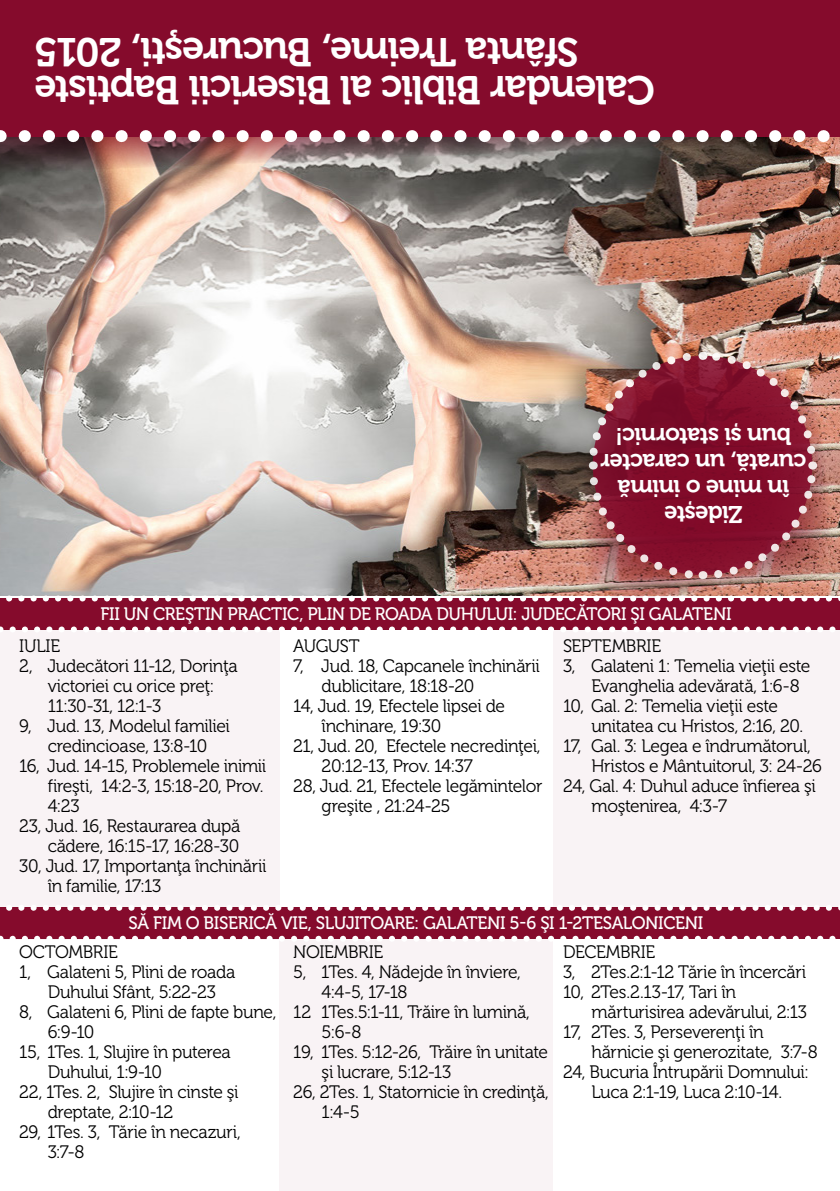
<style>
.page{position:relative;width:840px;height:1191px;background:#fff}
.page>*{position:absolute;margin:0;border:0;box-sizing:border-box;transform-origin:0 0}
.t1{font:40px/38.2px "Museo 700";letter-spacing:-.035em;color:#fff;text-align:right}
.t2{font:24px/26px "Museo 700";letter-spacing:-.03em;color:#fff;text-align:center}
.t3{font:18px/20px "Museo 300";letter-spacing:-.02em;color:#000}
.t4{font:18px "Museo 500";letter-spacing:-.02em;color:#fff}
</style>
<div class="page">
<img style="left:0;top:176px;width:839px;height:419px">
<img style="left:0;top:142px;width:839px;height:34px">
<img style="left:581px;top:358px;width:258px;height:237px">
<div style="left:0;top:0;width:839px;height:136px;background:#850b2c"></div>
<svg style="left:0;top:130px;width:840px;height:12px"></svg>
<img style="left:584px;top:347px;width:236px;height:234px">
<div style="left:0;top:614px;width:279px;height:325px;background:#f9f3f5"></div>
<div style="left:553px;top:614px;width:286px;height:321px;background:#f9f3f5"></div>
<div style="left:279px;top:939px;width:274px;height:252px;background:#f9f3f5"></div>
<div style="left:0;top:598px;width:839px;height:31px;background:#850b2c"></div>
<svg style="left:0;top:595px;width:840px;height:6px"></svg>
<svg style="left:0;top:626px;width:840px;height:6px"></svg>
<div style="left:0;top:907px;width:839px;height:31px;background:#850b2c"></div>
<svg style="left:6px;top:904px;width:834px;height:6px"></svg>
<svg style="left:0;top:935px;width:840px;height:6px"></svg>
<h1 class="t1" style="left:654px;top:108px;width:622px;rotate:-180deg">Calendar Biblic al Bisericii Baptiste<br>Sfânta Treime, Bucureşti, 2015</h1>
<h2 class="t2" style="left:805px;top:527px;width:207px;rotate:-180deg">Zidește<br>în mine o inimă curată, un caracter bun și statornic!</h2>
<p class="t4" style="left:100px;top:604px;width:632px">FII UN CREŞTIN PRACTIC, PLIN DE ROADA DUHULUI: JUDECĂTORI ŞI GALATENI</p>
<p class="t3" style="left:19px;top:636px;width:42px">IULIE</p>
<p class="t3" style="left:19px;top:656px;width:220px">2, Judecători 11-12, Dorinţa</p>
<p class="t3" style="left:48px;top:676px;width:168px">victoriei cu orice preţ:</p>
<p class="t3" style="left:48px;top:696px;width:115px">11:30-31, 12:1-3</p>
<p class="t3" style="left:19px;top:716px;width:212px">9, Jud. 13, Modelul familiei</p>
<p class="t3" style="left:48px;top:736px;width:161px">credincioase, 13:8-10</p>
<p class="t3" style="left:19px;top:756px;width:248px">16, Jud. 14-15, Problemele inimii</p>
<p class="t3" style="left:48px;top:776px;width:217px">fireşti, 14:2-3, 15:18-20, Prov.</p>
<p class="t3" style="left:48px;top:796px;width:33px">4:23</p>
<p class="t3" style="left:19px;top:816px;width:222px">23, Jud. 16, Restaurarea după</p>
<p class="t3" style="left:48px;top:836px;width:193px">cădere, 16:15-17, 16:28-30</p>
<p class="t3" style="left:19px;top:856px;width:248px">30, Jud. 17, Importanţa închinării</p>
<p class="t3" style="left:48px;top:876px;width:115px">în familie, 17:13</p>
<p class="t3" style="left:293px;top:636px;width:68px">AUGUST</p>
<p class="t3" style="left:293px;top:656px;width:248px">7, Jud. 18, Capcanele închinării</p>
<p class="t3" style="left:321px;top:676px;width:154px">dublicitare, 18:18-20</p>
<p class="t3" style="left:293px;top:696px;width:213px">14, Jud. 19, Efectele lipsei de</p>
<p class="t3" style="left:321px;top:716px;width:121px">închinare, 19:30</p>
<p class="t3" style="left:293px;top:736px;width:249px">21, Jud. 20, Efectele necredinţei,</p>
<p class="t3" style="left:321px;top:756px;width:152px">20:12-13, Prov. 14:37</p>
<p class="t3" style="left:293px;top:776px;width:250px">28, Jud. 21, Efectele legămintelor</p>
<p class="t3" style="left:321px;top:796px;width:130px">greşite , 21:24-25</p>
<p class="t3" style="left:562px;top:635px;width:99px">SEPTEMBRIE</p>
<p class="t3" style="left:562px;top:655px;width:249px">3, Galateni 1: Temelia vieţii este</p>
<p class="t3" style="left:591px;top:675px;width:210px">Evanghelia adevărată, 1:6-8</p>
<p class="t3" style="left:562px;top:695px;width:216px">10, Gal. 2: Temelia vieţii este</p>
<p class="t3" style="left:591px;top:715px;width:213px">unitatea cu Hristos, 2:16, 20.</p>
<p class="t3" style="left:562px;top:735px;width:249px">17, Gal. 3: Legea e îndrumătorul,</p>
<p class="t3" style="left:591px;top:755px;width:232px">Hristos e Mântuitorul, 3: 24-26</p>
<p class="t3" style="left:562px;top:775px;width:254px">24, Gal. 4: Duhul aduce înfierea şi</p>
<p class="t3" style="left:591px;top:795px;width:137px">moştenirea, 4:3-7</p>
<p class="t4" style="left:128px;top:913px;width:576px">SĂ FIM O BISERICĂ VIE, SLUJITOARE: GALATENI 5-6 ŞI 1-2TESALONICENI</p>
<p class="t3" style="left:19px;top:942px;width:100px">OCTOMBRIE</p>
<p class="t3" style="left:19px;top:962px;width:217px">1, Galateni 5, Plini de roada</p>
<p class="t3" style="left:48px;top:982px;width:170px">Duhului Sfânt, 5:22-23</p>
<p class="t3" style="left:19px;top:1002px;width:259px">8, Galateni 6, Plini de fapte bune,</p>
<p class="t3" style="left:48px;top:1022px;width:48px">6:9-10</p>
<p class="t3" style="left:19px;top:1042px;width:213px">15, 1Tes. 1, Slujire în puterea</p>
<p class="t3" style="left:48px;top:1062px;width:116px">Duhului, 1:9-10</p>
<p class="t3" style="left:19px;top:1082px;width:221px">22, 1Tes. 2, Slujire în cinste şi</p>
<p class="t3" style="left:48px;top:1102px;width:127px">dreptate, 2:10-12</p>
<p class="t3" style="left:19px;top:1122px;width:223px">29, 1Tes. 3, Tărie în necazuri,</p>
<p class="t3" style="left:48px;top:1142px;width:38px">3:7-8</p>
<p class="t3" style="left:293px;top:942px;width:91px">NOIEMBRIE</p>
<p class="t3" style="left:293px;top:962px;width:229px">5, 1Tes. 4, Nădejde în înviere,</p>
<p class="t3" style="left:321px;top:982px;width:87px">4:4-5, 17-18</p>
<p class="t3" style="left:293px;top:1002px;width:238px">12 1Tes.5:1-11, Trăire în lumină,</p>
<p class="t3" style="left:321px;top:1022px;width:41px">5:6-8</p>
<p class="t3" style="left:293px;top:1042px;width:256px">19, 1Tes. 5:12-26, Trăire în unitate</p>
<p class="t3" style="left:321px;top:1062px;width:131px">şi lucrare, 5:12-13</p>
<p class="t3" style="left:293px;top:1082px;width:257px">26, 2Tes. 1, Statornicie în credinţă,</p>
<p class="t3" style="left:321px;top:1102px;width:39px">1:4-5</p>
<p class="t3" style="left:562px;top:942px;width:244px">DECEMBRIE<br>3, 2Tes.2:1-12 Tărie în încercări<br>10, 2Tes.2.13-17, Tari în</p>
<p class="t3" style="left:562px;top:1002px;width:245px;text-indent:28px">mărturisirea adevărului, 2:13<br>17, 2Tes. 3, Perseverenţi în</p>
<p class="t3" style="left:591px;top:1042px;width:228px">hărnicie şi generozitate, 3:7-8</p>
<p class="t3" style="left:562px;top:1062px;width:247px">24, Bucuria Întrupării Domnului:</p>
<p class="t3" style="left:591px;top:1082px;width:192px">Luca 2:1-19, Luca 2:10-14.</p>
</div>
